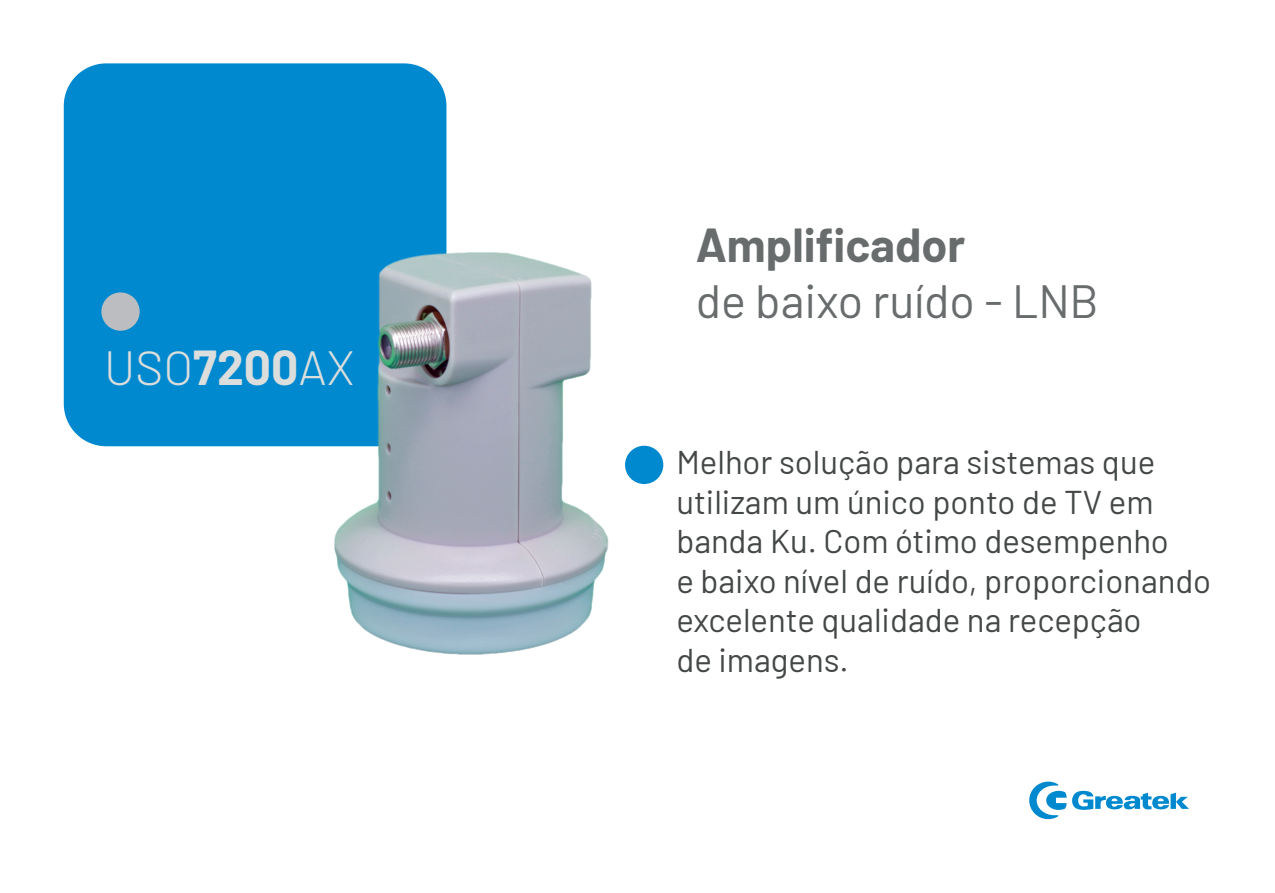
<style>
.page{position:relative;width:1275px;height:893px;background:#fff}
.page>*{position:absolute;margin:0;border:0;box-sizing:border-box;transform-origin:0 0}
.t1{font:300 48px "Barlow";color:#dcdedd}
.t2{font:46.65px "Barlow";color:#686c6d}
.t3{font:700 46.65px "Barlow";color:#686c6d}
.t4{font:32.85px/39.5px "Barlow";color:#434745}
.s1{font-weight:700}
</style>
<div class="page">
<svg style="left:1029px;top:781px;width:68px;height:38px"></svg>
<img style="left:1097px;top:792px;width:92px;height:18px">
<img style="left:63px;top:63px;width:601px;height:592px">
<h1 class="t1" style="left:104px;top:333px;width:252px">USO<span class="s1">7200</span>AX</h1>
<h2 class="t3" style="left:696px;top:211px;width:271px">Amplificador</h2>
<h2 class="t2" style="left:696px;top:267px;width:404px">de baixo ruído - LNB</h2>
<p class="t4" style="left:676px;top:440px;width:536px">Melhor solução para sistemas que utilizam um único ponto de TV em banda Ku. Com ótimo desempenho<br>e baixo nível de ruído, proporcionando excelente qualidade na recepção<br>de imagens.</p>
</div>
